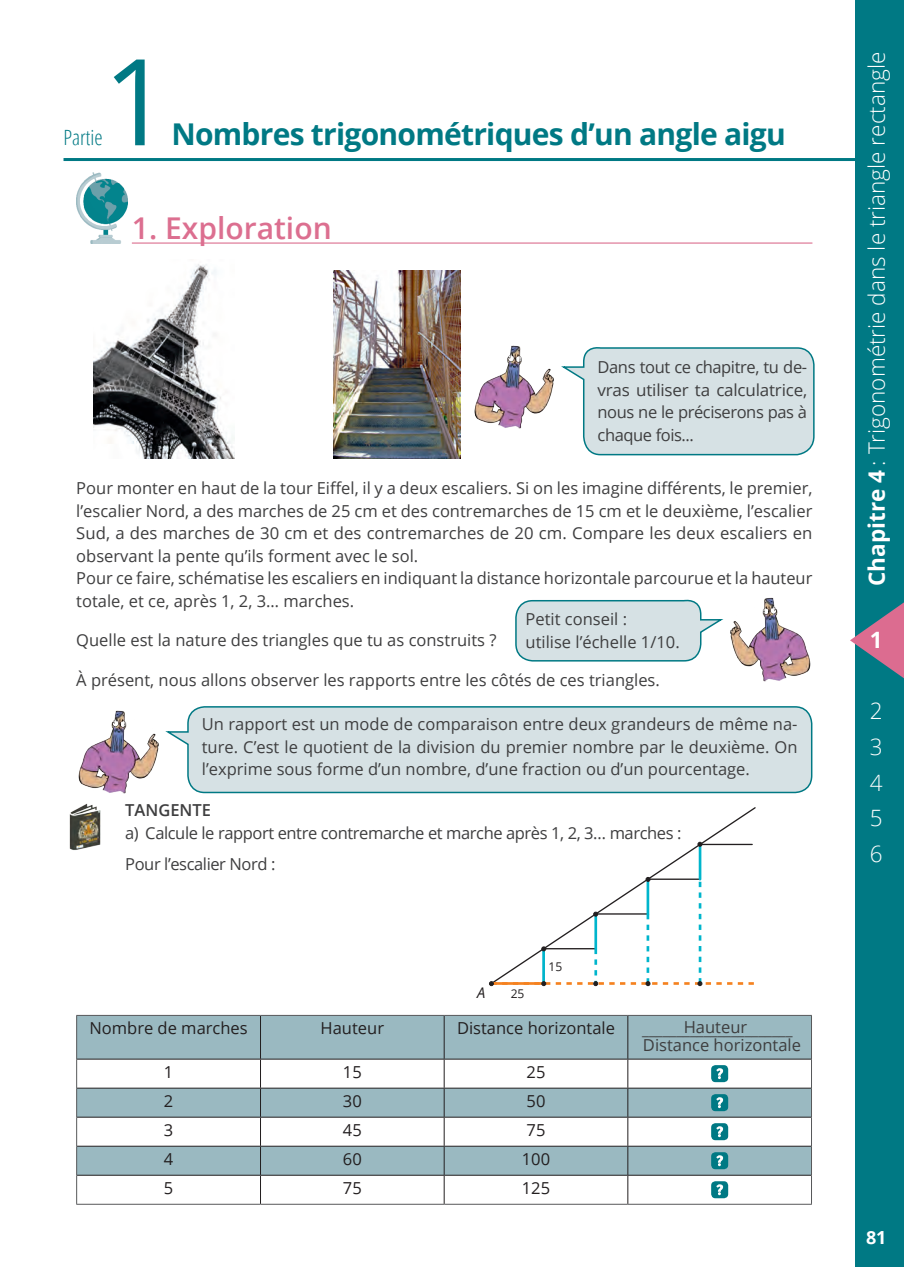
<style>
.page{position:relative;width:904px;height:1267px;background:#fff}
.page>*{position:absolute;margin:0;border:0;box-sizing:border-box;transform-origin:0 0}
.t1{font:120px "Open Sans";color:#007984}
.t2{font:700 30px "Open Sans";letter-spacing:-.025em;color:#007984}
.t3{font:600 30px "Open Sans";color:#dc6f90}
.t4{font:300 22.5px/35.5px "Open Sans";color:#fff;text-align:justify}
.t5{font:700 22.5px "Open Sans";color:#fff}
.t6{font:300 condensed 21px "Open Sans";color:#007984}
.t7{font:700 18px "Open Sans";color:#fff}
.t8{font:16.5px/22.5px "Open Sans";color:#3e3e3f}
.t9{font:16.5px/31px "Open Sans";letter-spacing:-.025em;color:#3e3e3f}
.t10{font:16.5px "Open Sans";color:#231f20}
.t11{font:600 16.5px "Open Sans";color:#3e3e3f}
.t12{font:italic 14.7px "Open Sans";color:#231f20}
.t13{font:14.1px "Open Sans";color:#3e3e3f;scale:1.09 1}
.t14{font:12px "Open Sans";color:#231f20}
.s1{font-weight:700}
</style>
<div class="page">
<hr style="left:63px;top:158px;width:821px;height:3px;background:#007984">
<hr style="left:132px;top:242px;width:680px;height:1px;background:#dc6f90">
<img style="left:93px;top:264px;width:142px;height:195px">
<img style="left:334px;top:270px;width:126px;height:189px">
<img style="left:78px;top:710px;width:81px;height:83px">
<svg style="left:165px;top:706px;width:648px;height:87px;background:#cfdee1"></svg>
<svg style="left:77px;top:1015px;width:734px;height:159px;fill:#9ab9c1"></svg>
<hr style="left:260px;top:1015px;width:1px;height:43px;background:#231f20">
<hr style="left:443px;top:1015px;width:1px;height:43px;background:#231f20">
<hr style="left:627px;top:1015px;width:1px;height:43px;background:#231f20">
<hr style="left:77px;top:1058px;width:183px;height:1px;background:#231f20">
<hr style="left:260px;top:1058px;width:184px;height:1px;background:#231f20">
<hr style="left:444px;top:1058px;width:183px;height:1px;background:#231f20">
<hr style="left:627px;top:1058px;width:184px;height:1px;background:#231f20">
<hr style="left:77px;top:1087px;width:183px;height:1px;background:#231f20">
<hr style="left:260px;top:1087px;width:184px;height:1px;background:#231f20">
<hr style="left:444px;top:1087px;width:183px;height:1px;background:#231f20">
<hr style="left:627px;top:1087px;width:184px;height:1px;background:#231f20">
<hr style="left:77px;top:1116px;width:183px;height:1px;background:#231f20">
<hr style="left:260px;top:1116px;width:184px;height:1px;background:#231f20">
<hr style="left:444px;top:1116px;width:183px;height:1px;background:#231f20">
<hr style="left:627px;top:1116px;width:184px;height:1px;background:#231f20">
<hr style="left:77px;top:1145px;width:183px;height:1px;background:#231f20">
<hr style="left:260px;top:1145px;width:184px;height:1px;background:#231f20">
<hr style="left:444px;top:1145px;width:183px;height:1px;background:#231f20">
<hr style="left:627px;top:1145px;width:184px;height:1px;background:#231f20">
<hr style="left:77px;top:1174px;width:183px;height:1px;background:#231f20">
<hr style="left:260px;top:1174px;width:184px;height:1px;background:#231f20">
<svg style="left:260px;top:1059px;width:1px;height:144px"></svg>
<hr style="left:444px;top:1174px;width:183px;height:1px;background:#231f20">
<svg style="left:443px;top:1059px;width:1px;height:144px"></svg>
<hr style="left:627px;top:1174px;width:184px;height:1px;background:#231f20">
<svg style="left:627px;top:1059px;width:1px;height:144px"></svg>
<hr style="left:76px;top:1014px;width:184px;height:1px;background:#57585a">
<hr style="left:76px;top:1015px;width:1px;height:43px;background:#57585a">
<hr style="left:260px;top:1014px;width:184px;height:1px;background:#57585a">
<hr style="left:444px;top:1014px;width:183px;height:1px;background:#57585a">
<hr style="left:627px;top:1014px;width:184px;height:1px;background:#57585a">
<hr style="left:811px;top:1015px;width:1px;height:43px;background:#57585a">
<svg style="left:76px;top:1058px;width:1px;height:145px"></svg>
<svg style="left:811px;top:1058px;width:1px;height:145px"></svg>
<hr style="left:76px;top:1203px;width:184px;height:1px;background:#57585a">
<hr style="left:260px;top:1203px;width:184px;height:1px;background:#57585a">
<hr style="left:444px;top:1203px;width:183px;height:1px;background:#57585a">
<hr style="left:627px;top:1203px;width:184px;height:1px;background:#57585a">
<div style="left:711px;top:1064px;width:17px;height:17px;background:#007984;border-radius:4px"></div>
<svg style="left:716px;top:1068px;width:7px;height:10px"></svg>
<div style="left:711px;top:1093px;width:17px;height:17px;background:#007984;border-radius:4px"></div>
<svg style="left:716px;top:1097px;width:7px;height:10px"></svg>
<div style="left:711px;top:1122px;width:17px;height:17px;background:#007984;border-radius:4px"></div>
<svg style="left:716px;top:1126px;width:7px;height:10px"></svg>
<div style="left:711px;top:1151px;width:17px;height:17px;background:#007984;border-radius:4px"></div>
<svg style="left:716px;top:1155px;width:7px;height:10px"></svg>
<div style="left:711px;top:1180px;width:17px;height:17px;background:#007984;border-radius:4px"></div>
<svg style="left:716px;top:1184px;width:7px;height:10px"></svg>
<img style="left:76px;top:173px;width:52px;height:70px">
<img style="left:730px;top:597px;width:81px;height:84px">
<svg style="left:515px;top:599px;width:209px;height:63px;background:#cfdfe2"></svg>
<img style="left:69px;top:803px;width:32px;height:47px">
<svg style="left:651px;top:807px;width:104px;height:69px"></svg>
<hr style="left:700px;top:843px;width:52px;height:2px;background:#231f20">
<svg style="left:697px;top:841px;width:5px;height:5px"></svg>
<svg style="left:489px;top:876px;width:265px;height:109px"></svg>
<img style="left:474px;top:345px;width:80px;height:84px">
<svg style="left:561px;top:347px;width:254px;height:109px;background:#d1dfe2"></svg>
<div style="left:854px;top:0;width:49px;height:1266px;background:#007984"></div>
<svg style="left:850px;top:592px;width:53px;height:96px"></svg>
<svg style="left:896px;top:1261px;width:8px;height:6px"></svg>
<p class="t6" style="left:63px;top:123px;width:41px">Partie</p>
<h1 class="t1" style="left:103px;top:19px;width:70px">1</h1>
<h2 class="t2" style="left:171px;top:113px;width:616px">Nombres trigonométriques d’un angle aigu</h2>
<h2 class="t3" style="left:132px;top:208px;width:201px">1. Exploration</h2>
<p class="t8" style="left:597px;top:355px;width:211px;text-align:justify">Dans tout ce chapitre, tu de&shy;vras utiliser ta calculatrice, nous ne le préciserons pas à chaque fois...</p>
<p class="t8" style="left:76px;top:476px;width:737px">Pour monter en haut de la tour Eiffel, il y a deux escaliers. Si on les imagine différents, le premier, l’escalier Nord, a des marches de 25 cm et des contremarches de 15 cm et le deuxième, l’escalier Sud, a des marches de 30 cm et des contremarches de 20 cm. Compare les deux escaliers en observant la pente qu’ils forment avec le sol.<br>Pour ce faire, schématise les escaliers en indiquant la distance horizontale parcourue et la hauteur totale, et ce, après 1, 2, 3… marches.</p>
<p class="t8" style="left:76px;top:628px;width:421px">Quelle est la nature des triangles que tu as construits ?</p>
<p class="t8" style="left:76px;top:668px;width:585px">À présent, nous allons observer les rapports entre les côtés de ces triangles.</p>
<p class="t8" style="left:202px;top:712px;width:597px;text-align:justify">Un rapport est un mode de comparaison entre deux grandeurs de même na&shy;ture. C’est le quotient de la division du premier nombre par le deuxième. On l’exprime sous forme d’un nombre, d’une fraction ou d’un pourcentage.</p>
<p class="t11" style="left:125px;top:798px;width:87px">TANGENTE</p>
<p class="t9" style="left:125px;top:816px;width:557px">a) Calcule le rapport entre contremarche et marche après 1, 2, 3… marches :<br>Pour l’escalier Nord :</p>
<p class="t8" style="left:525px;top:607px;width:156px">Petit conseil :<br>utilise l’échelle 1/10.</p>
<p class="t12" style="left:477px;top:982px;width:10px">A</p>
<p class="t14" style="left:510px;top:985px;width:15px">25</p>
<p class="t14" style="left:548px;top:958px;width:15px">15</p>
<p class="t10" style="left:89px;top:1016px;width:160px">Nombre de marches</p>
<p class="t10" style="left:320px;top:1016px;width:65px">Hauteur</p>
<p class="t10" style="left:457px;top:1016px;width:159px">Distance horizontale</p>
<p class="t8" style="left:683px;top:1015px;width:65px">Hauteur</p>
<p class="t13" style="left:642px;top:1019px;width:139px">______________________</p>
<p class="t8" style="left:642px;top:1033px;width:159px">Distance horizontale</p>
<p class="t10" style="left:164px;top:1060px;width:11px">1</p>
<p class="t10" style="left:343px;top:1060px;width:20px">15</p>
<p class="t10" style="left:526px;top:1060px;width:20px">25</p>
<p class="t10" style="left:164px;top:1089px;width:11px">2</p>
<p class="t10" style="left:343px;top:1089px;width:20px">30</p>
<p class="t10" style="left:526px;top:1089px;width:20px">50</p>
<p class="t10" style="left:164px;top:1118px;width:11px">3</p>
<p class="t10" style="left:343px;top:1118px;width:20px">45</p>
<p class="t10" style="left:526px;top:1118px;width:20px">75</p>
<p class="t10" style="left:164px;top:1147px;width:11px">4</p>
<p class="t10" style="left:343px;top:1147px;width:20px">60</p>
<p class="t10" style="left:521px;top:1147px;width:30px">100</p>
<p class="t10" style="left:164px;top:1176px;width:11px">5</p>
<p class="t10" style="left:343px;top:1176px;width:20px">75</p>
<p class="t10" style="left:521px;top:1176px;width:30px">125</p>
<h3 class="t4" style="left:858px;top:586px;width:535px;rotate:-90deg"><span class="s1">Chapitre 4</span> : Trigonométrie dans le triangle rectangle</h3>
<h3 class="t5" style="left:869px;top:624px;width:14px">1</h3>
<h3 class="t4" style="left:869px;top:692px;width:14px">2<br>3<br>4<br>5<br>6</h3>
<p class="t7" style="left:865px;top:1224px;width:22px">81</p>
</div>
